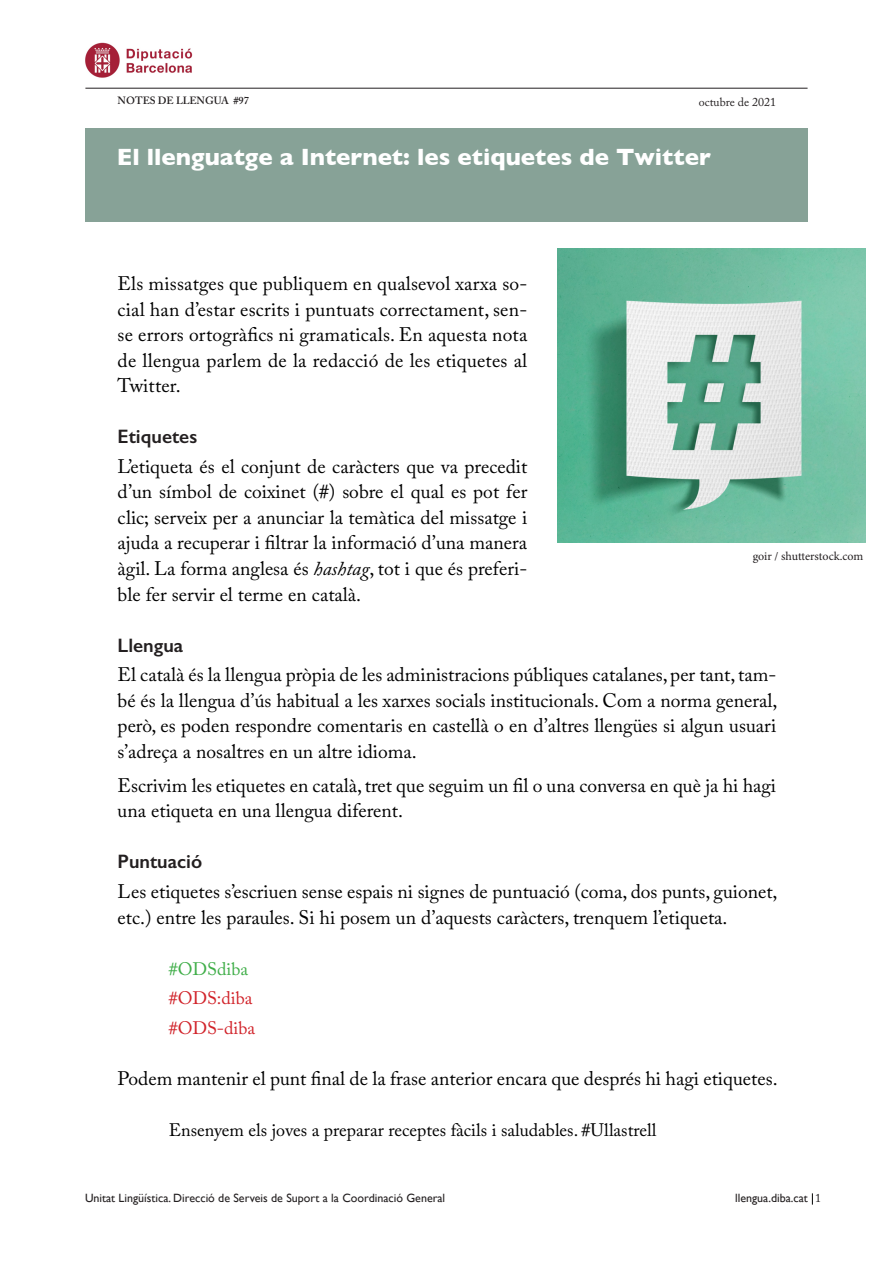
<style>
.page{position:relative;width:893px;height:1263px;background:#fff}
.page>*{position:absolute;margin:0;border:0;box-sizing:border-box;transform-origin:0 0}
.t1{font:700 24px "Gill Sans";color:#fff}
.Text_normal{font:19.5px/25.5px "Adobe Caslon Pro";color:#000;text-align:justify}
.Títol_apartat_Gill_S{font:600 19.5px "Gill Sans";color:#231f20}
.Exemples-negre{font:18px "Adobe Caslon Pro";color:#000}
.Exemples-vermell{font:18px "Adobe Caslon Pro";color:#d1232a}
.Exemples-verd{font:18px "Adobe Caslon Pro";color:#40ae49}
.t2{font:12px "Gill Sans";color:#231f20}
.t3{font:12px "Minion Pro";letter-spacing:-.005em;color:#231f20}
.t4{font:12px "Adobe Caslon Pro";color:#231f20}
.t5{font:600 10.5px "Adobe Caslon Pro";letter-spacing:-.005em;color:#231f20}
.s1{font-style:italic}
</style>
<div class="page">
<hr style="left:85px;top:88px;width:722px;height:1px;background:#231f20">
<div style="left:85px;top:128px;width:722px;height:94px;background:#87a297"></div>
<img style="left:85px;top:42px;width:108px;height:36px">
<img style="left:557px;top:249px;width:308px;height:294px">
<p class="t5" style="left:118px;top:95px;width:133px">NOTES DE LLENGUA #97</p>
<p class="t4" style="left:699px;top:94px;width:79px">octubre de 2021</p>
<p class="t1" style="left:117px;top:138px;width:595px">El llenguatge a Internet: les etiquetes de Twitter</p>
<p class="Text_normal" style="left:118px;top:271px;width:411px">Els missatges que publiquem en qualsevol xarxa so&shy;cial han d’estar escrits i puntuats correctament, sen&shy;se errors ortogràfics ni gramaticals. En aquesta nota de llengua parlem de la redacció de les etiquetes al Twitter.</p>
<p class="Títol_apartat_Gill_S" style="left:118px;top:425px;width:81px">Etiquetes</p>
<p class="Text_normal" style="left:118px;top:453px;width:411px">L’etiqueta és el conjunt de caràcters que va precedit d’un símbol de coixinet (#) sobre el qual es pot fer clic; serveix per a anunciar la temàtica del missatge i ajuda a recuperar i filtrar la informació d’una manera àgil. La forma anglesa és <span class="s1">hashtag</span>, tot i que és preferi&shy;ble fer servir el terme en català.</p>
<p class="Títol_apartat_Gill_S" style="left:118px;top:633px;width:67px">Llengua</p>
<p class="Text_normal" style="left:118px;top:662px;width:661px">El català és la llengua pròpia de les administracions públiques catalanes, per tant, tam&shy;bé és la llengua d’ús habitual a les xarxes socials institucionals. Com a norma general, però, es poden respondre comentaris en castellà o en d’altres llengües si algun usuari s’adreça a nosaltres en un altre idioma.</p>
<p class="Text_normal" style="left:118px;top:772px;width:660px">Escrivim les etiquetes en català, tret que seguim un fil o una conversa en què ja hi hagi una etiqueta en una llengua diferent.</p>
<p class="Títol_apartat_Gill_S" style="left:118px;top:850px;width:86px">Puntuació</p>
<p class="Text_normal" style="left:118px;top:878px;width:661px">Les etiquetes s’escriuen sense espais ni signes de puntuació (coma, dos punts, guionet, etc.) entre les paraules. Si hi posem un d’aquests caràcters, trenquem l’etiqueta.</p>
<p class="Exemples-verd" style="left:169px;top:958px;width:81px">#ODSdiba</p>
<p class="Exemples-vermell" style="left:169px;top:987px;width:85px">#ODS:diba</p>
<p class="Exemples-vermell" style="left:169px;top:1017px;width:88px">#ODS-diba</p>
<p class="Text_normal" style="left:118px;top:1065px;width:661px">Podem mantenir el punt final de la frase anterior encara que després hi hagi etiquetes.</p>
<p class="Exemples-negre" style="left:169px;top:1119px;width:489px">Ensenyem els joves a preparar receptes fàcils i saludables. #Ullastrell</p>
<p class="t3" style="left:753px;top:548px;width:112px">goir / shutterstock.com</p>
<p class="t2" style="left:85px;top:1191px;width:362px">Unitat Lingüística. Direcció de Serveis de Suport a la Coordinació General</p>
<p class="t2" style="left:735px;top:1191px;width:74px">llengua.diba.cat</p>
<p class="t4" style="left:815px;top:1191px;width:7px">1</p>
</div>
